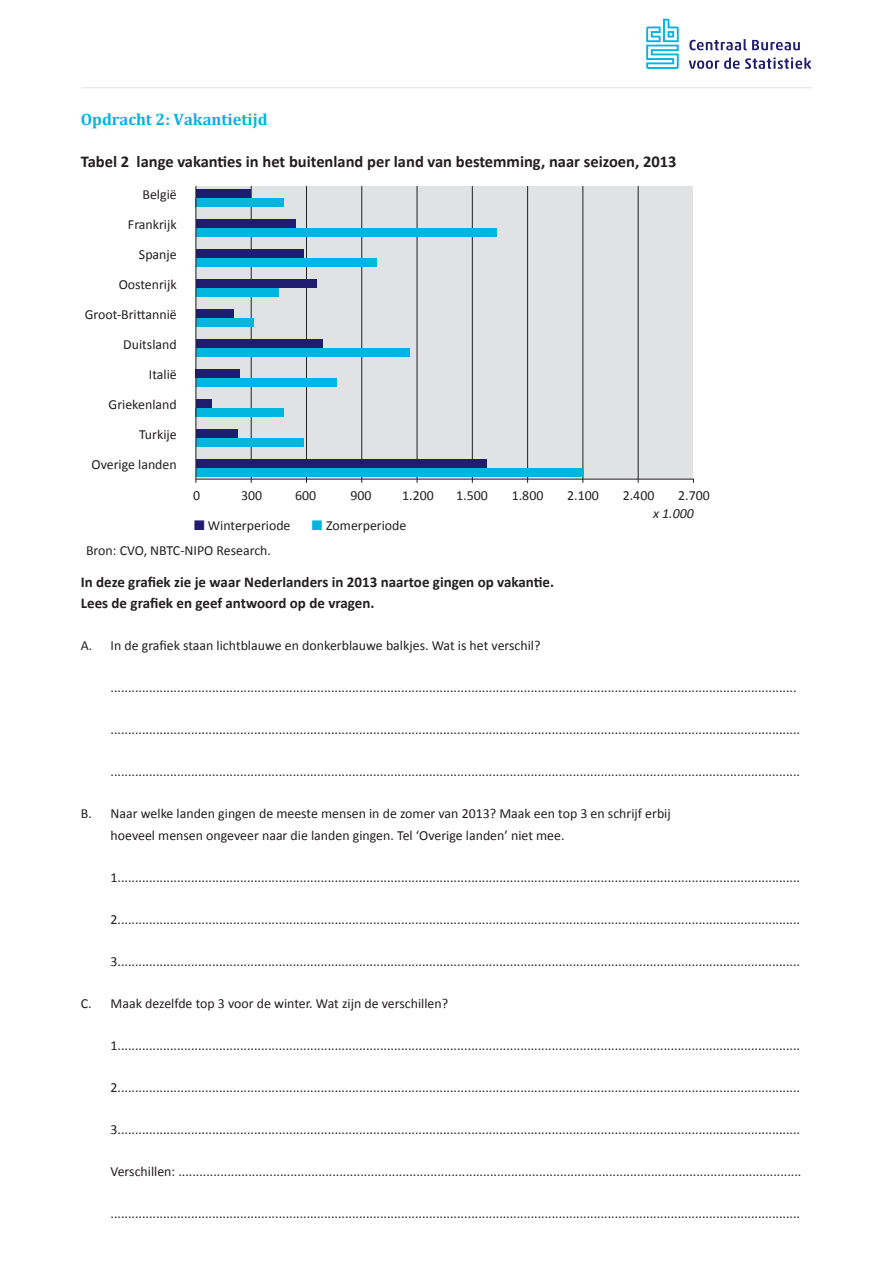
<style>
.page{position:relative;width:893px;height:1263px;background:#fff}
.page>*{position:absolute;margin:0;border:0;box-sizing:border-box;transform-origin:0 0}
.t1{font:700 16.5px "Calibri";color:#231f20}
.t2{font:700 16.5px "Cambria";color:#00b5de}
.t3{font:700 15px "Calibri";color:#231f20}
.t4{font:13.8px/21px "Calibri";color:#231f20}
.t5{font:italic 13.8px "Calibri";color:#231f20}
.s1{color:#201c70}
.s2{color:#00b5de}
</style>
<div class="page">
<hr style="left:81px;top:87px;width:731px;height:1px;background:#e1e2e4">
<svg style="left:689px;top:39px;width:111px;height:11px"></svg>
<svg style="left:689px;top:57px;width:122px;height:12px"></svg>
<svg style="left:646px;top:19px;width:33px;height:50px"></svg>
<div style="left:196px;top:186px;width:497px;height:293px;background:#e1e2e4"></div>
<hr style="left:251px;top:186px;width:1px;height:297px;background:#231f20">
<hr style="left:306px;top:186px;width:1px;height:297px;background:#231f20">
<hr style="left:361px;top:186px;width:1px;height:297px;background:#231f20">
<hr style="left:417px;top:186px;width:1px;height:297px;background:#231f20">
<hr style="left:472px;top:186px;width:1px;height:297px;background:#231f20">
<hr style="left:527px;top:186px;width:1px;height:297px;background:#231f20">
<hr style="left:582px;top:186px;width:1px;height:297px;background:#231f20">
<hr style="left:638px;top:186px;width:1px;height:297px;background:#231f20">
<hr style="left:196px;top:479px;width:498px;height:1px;background:#231f20">
<div style="left:196px;top:189px;width:55px;height:9px;background:#201c70"></div>
<div style="left:196px;top:198px;width:88px;height:8px;background:#00b5de"></div>
<div style="left:196px;top:219px;width:99px;height:9px;background:#201c70"></div>
<div style="left:196px;top:228px;width:300px;height:8px;background:#00b5de"></div>
<div style="left:196px;top:249px;width:108px;height:9px;background:#201c70"></div>
<div style="left:196px;top:258px;width:180px;height:8px;background:#00b5de"></div>
<div style="left:196px;top:279px;width:120px;height:9px;background:#201c70"></div>
<div style="left:196px;top:288px;width:83px;height:8px;background:#00b5de"></div>
<div style="left:196px;top:309px;width:37px;height:9px;background:#201c70"></div>
<div style="left:196px;top:318px;width:58px;height:8px;background:#00b5de"></div>
<div style="left:196px;top:339px;width:127px;height:9px;background:#201c70"></div>
<div style="left:196px;top:348px;width:213px;height:8px;background:#00b5de"></div>
<div style="left:196px;top:369px;width:44px;height:9px;background:#201c70"></div>
<div style="left:196px;top:378px;width:140px;height:8px;background:#00b5de"></div>
<div style="left:196px;top:399px;width:16px;height:9px;background:#201c70"></div>
<div style="left:196px;top:408px;width:88px;height:8px;background:#00b5de"></div>
<div style="left:196px;top:429px;width:41px;height:9px;background:#201c70"></div>
<div style="left:196px;top:438px;width:108px;height:8px;background:#00b5de"></div>
<div style="left:196px;top:459px;width:291px;height:9px;background:#201c70"></div>
<div style="left:196px;top:468px;width:387px;height:8px;background:#00b5de"></div>
<hr style="left:196px;top:186px;width:1px;height:297px;background:#231f20">
<p class="t2" style="left:81px;top:109px;width:188px">Opdracht 2: Vakantietijd</p>
<p class="t1" style="left:81px;top:151px;width:597px">Tabel 2 lange vakanties in het buitenland per land van bestemming, naar seizoen, 2013</p>
<p class="t4" style="left:143px;top:183px;width:36px">België</p>
<p class="t4" style="left:128px;top:213px;width:50px">Frankrijk</p>
<p class="t4" style="left:139px;top:243px;width:39px">Spanje</p>
<p class="t4" style="left:119px;top:273px;width:60px">Oostenrijk</p>
<p class="t4" style="left:85px;top:303px;width:93px">Groot-Brittannië</p>
<p class="t4" style="left:123px;top:333px;width:55px">Duitsland</p>
<p class="t4" style="left:149px;top:363px;width:29px">Italië</p>
<p class="t4" style="left:109px;top:393px;width:70px">Griekenland</p>
<p class="t4" style="left:139px;top:423px;width:39px">Turkije</p>
<p class="t4" style="left:91px;top:453px;width:87px">Overige landen</p>
<p class="t4" style="left:193px;top:484px;width:9px">0</p>
<p class="t4" style="left:241px;top:484px;width:23px">300</p>
<p class="t4" style="left:295px;top:484px;width:23px">600</p>
<p class="t4" style="left:350px;top:484px;width:23px">900</p>
<p class="t4" style="left:402px;top:484px;width:33px">1.200</p>
<p class="t4" style="left:456px;top:484px;width:33px">1.500</p>
<p class="t4" style="left:512px;top:484px;width:33px">1.800</p>
<p class="t4" style="left:567px;top:484px;width:33px">2.100</p>
<p class="t4" style="left:623px;top:484px;width:33px">2.400</p>
<p class="t4" style="left:678px;top:484px;width:33px">2.700</p>
<p class="t5" style="left:653px;top:505px;width:42px">x 1.000</p>
<p class="t4" style="left:194px;top:514px;width:98px"><span class="s1">■</span> Winterperiode</p>
<p class="t4" style="left:312px;top:514px;width:96px"><span class="s2">■</span> Zomerperiode</p>
<p class="t4" style="left:86px;top:539px;width:186px">Bron: CVO, NBTC-NIPO Research.</p>
<p class="t3" style="left:81px;top:573px;width:475px">In deze grafiek zie je waar Nederlanders in 2013 naartoe gingen op vakantie.</p>
<p class="t3" style="left:81px;top:594px;width:295px">Lees de grafiek en geef antwoord op de vragen.</p>
<p class="t4" style="left:81px;top:635px;width:461px">A. In de grafiek staan lichtblauwe en donkerblauwe balkjes. Wat is het verschil?</p>
<p class="t4" style="left:111px;top:677px;width:687px">....................................................................................................................................................................................................</p>
<p class="t4" style="left:111px;top:719px;width:691px">.....................................................................................................................................................................................................</p>
<p class="t4" style="left:111px;top:761px;width:691px">.....................................................................................................................................................................................................</p>
<p class="t4" style="left:111px;top:803px;width:562px;text-indent:-30px">B. Naar welke landen gingen de meeste mensen in de zomer van 2013? Maak een top 3 en schrijf erbij hoeveel mensen ongeveer naar die landen gingen. Tel ‘Overige landen’ niet mee.</p>
<p class="t4" style="left:111px;top:866px;width:691px">1...................................................................................................................................................................................................</p>
<p class="t4" style="left:111px;top:908px;width:691px">2...................................................................................................................................................................................................</p>
<p class="t4" style="left:111px;top:950px;width:691px">3...................................................................................................................................................................................................</p>
<p class="t4" style="left:81px;top:992px;width:369px">C. Maak dezelfde top 3 voor de winter. Wat zijn de verschillen?</p>
<p class="t4" style="left:111px;top:1034px;width:691px">1...................................................................................................................................................................................................</p>
<p class="t4" style="left:111px;top:1076px;width:691px">2...................................................................................................................................................................................................</p>
<p class="t4" style="left:111px;top:1118px;width:691px">3...................................................................................................................................................................................................</p>
<p class="t4" style="left:111px;top:1160px;width:692px">Verschillen: ..................................................................................................................................................................................</p>
<p class="t4" style="left:111px;top:1202px;width:691px">.....................................................................................................................................................................................................</p>
</div>
